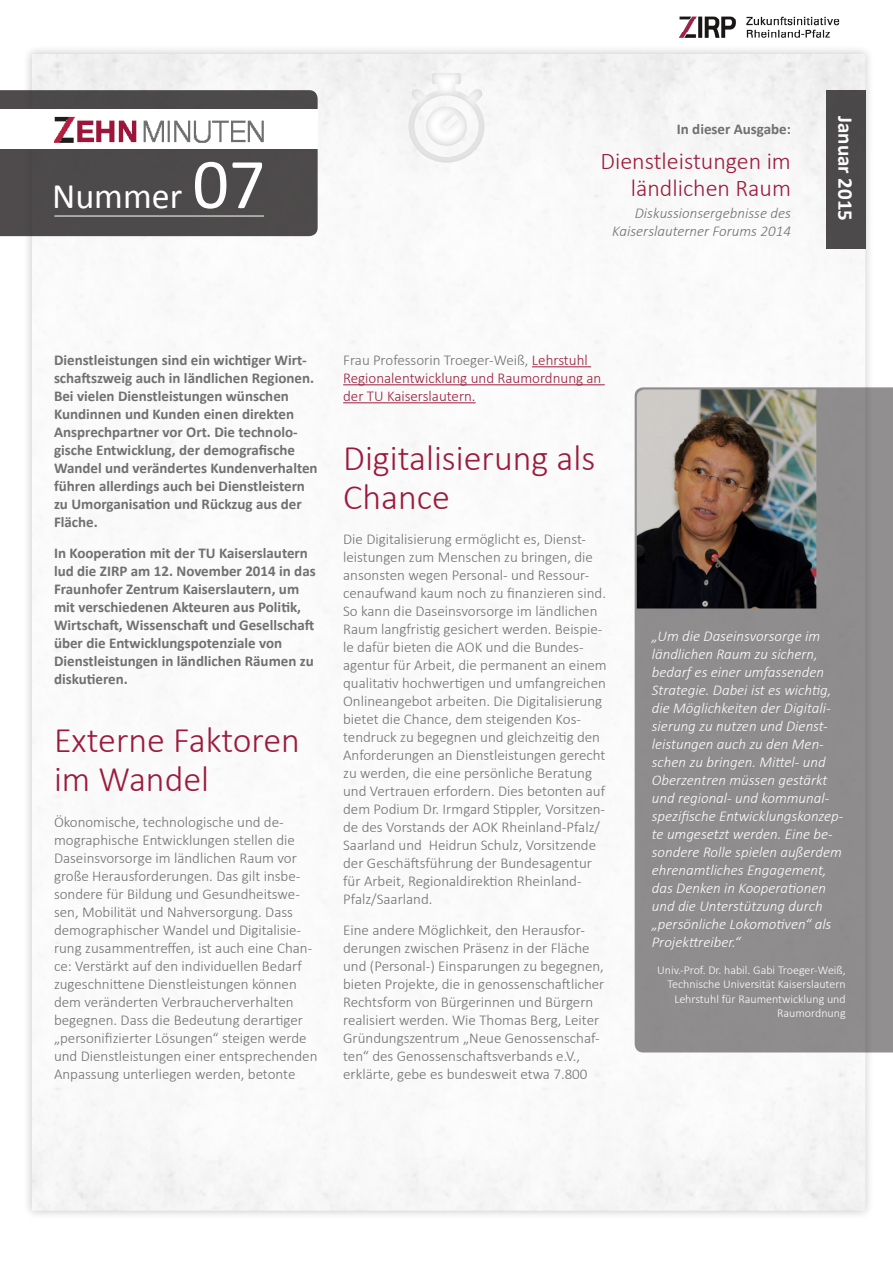
<style>
.page{position:relative;width:893px;height:1263px;background:#fff}
.page>*{position:absolute;margin:0;border:0;box-sizing:border-box;transform-origin:0 0}
.Überschrift_ersten_G{font:300 36px/39px "Calibri";color:#9c1b3c}
.t1{font:36px "Calibri";color:#fff}
.Thema{font:300 24px "Calibri";color:#9c1b3c}
.t2{font:700 21px "Calibri";color:#fff}
.t3{font:300 15px/18px "Calibri";color:#707070}
.Themen_Überschrift{font:700 15px/18px "Calibri";color:#707070}
.Zitat{font:italic 300 15px/18px "Calibri";color:#fff}
.t4{font:300 15px/18px "Calibri";color:#9c1b3c}
.Thema_Subtext{font:italic 300 15px/18px "Calibri";color:#707070;text-align:right}
.Zitat_Personenangabe{font:300 12px/14.4px "Calibri";color:#fff;text-align:right}
.s1{font-size:72px}
.s2{color:#707070}
</style>
<div class="page">
<div style="left:23px;top:45px;width:851px;height:1175px;background:#231f20;opacity:.25"></div>
<img style="left:32px;top:54px;width:833px;height:1157px">
<img style="left:679px;top:16px;width:160px;height:22px">
<div style="left:0;top:90px;width:318px;height:146px;background:#4d4a4b"></div>
<div style="left:826px;top:90px;width:39px;height:159px;background:#4d494a"></div>
<hr style="left:532px;top:366px;width:59px;height:1px;background:#9c1b3c">
<hr style="left:343px;top:384px;width:262px;height:1px;background:#9c1b3c">
<hr style="left:343px;top:402px;width:133px;height:1px;background:#9c1b3c">
<div style="left:0;top:109px;width:318px;height:40px;background:#fff"></div>
<img style="left:54px;top:116px;width:210px;height:27px">
<hr style="left:54px;top:216px;width:210px;height:1px;background:#fff">
<div style="left:635px;top:387px;width:258px;height:665px;background:#8e8c8d"></div>
<img style="left:637px;top:389px;width:179px;height:219px">
<p class="t1" style="left:52px;top:173px;width:215px">Nummer <span class="s1">07</span></p>
<p class="Themen_Überschrift" style="left:677px;top:120px;width:116px">In dieser Ausgabe:</p>
<p class="Thema" style="left:600px;top:146px;width:192px">Dienstleistungen im</p>
<p class="Thema" style="left:631px;top:173px;width:162px">ländlichen Raum</p>
<p class="Thema_Subtext" style="left:612px;top:204px;width:180px">Diskussionsergebnisse des<br>Kaiserslauterner Forums 2014</p>
<p class="t2" style="left:859px;top:116px;width:107px;rotate:90deg">Januar 2015</p>
<p class="Themen_Überschrift" style="left:54px;top:351px;width:265px">Dienstleistungen sind ein wichtiger Wirt&shy;schaftszweig auch in ländlichen Regionen.<br>Bei vielen Dienstleistungen wünschen Kundinnen und Kunden einen direkten Ansprechpartner vor Ort. Die technolo&shy;gische Entwicklung, der demografische Wandel und verändertes Kundenverhalten führen allerdings auch bei Dienstleistern zu Umorganisation und Rückzug aus der Fläche.</p>
<p class="Themen_Überschrift" style="left:54px;top:544px;width:263px">In Kooperation mit der TU Kaiserslautern lud die ZIRP am 12. November 2014 in das Fraunhofer Zentrum Kaiserslautern, um mit verschiedenen Akteuren aus Politik, Wirtschaft, Wissenschaft und Gesellschaft über die Entwicklungspotenziale von Dienstleistungen in ländlichen Räumen zu diskutieren.</p>
<p class="Überschrift_ersten_G" style="left:54px;top:721px;width:248px">Externe Faktoren im Wandel</p>
<p class="t3" style="left:54px;top:812px;width:265px">Ökonomische, technologische und de&shy;mographische Entwicklungen stellen die Daseinsvorsorge im ländlichen Raum vor große Herausforderungen. Das gilt insbe&shy;sondere für Bildung und Gesundheitswe&shy;sen, Mobilität und Nahversorgung. Dass demographischer Wandel und Digitalisie&shy;rung zusammentreffen, ist auch eine Chan&shy;ce: Verstärkt auf den individuellen Bedarf zugeschnittene Dienstleistungen können dem veränderten Verbraucherverhalten begegnen. Dass die Bedeutung derartiger „personifizierter Lösungen“ steigen werde und Dienstleistungen einer entsprechenden Anpassung unterliegen werden, betonte</p>
<p class="t4" style="left:343px;top:351px;width:260px"><span class="s2">Frau Professorin Troeger-Weiß,</span> Lehrstuhl<br>Regionalentwicklung und Raumordnung an der TU Kaiserslautern.</p>
<p class="Überschrift_ersten_G" style="left:343px;top:438px;width:254px">Digitalisierung als<br>Chance</p>
<p class="t3" style="left:343px;top:530px;width:265px">Die Digitalisierung ermöglicht es, Dienst&shy;leistungen zum Menschen zu bringen, die ansonsten wegen Personal- und Ressour&shy;cenaufwand kaum noch zu finanzieren sind.<br>So kann die Daseinsvorsorge im ländlichen Raum langfristig gesichert werden. Beispie&shy;le dafür bieten die AOK und die Bundes&shy;agentur für Arbeit, die permanent an einem qualitativ hochwertigen und umfangreichen Onlineangebot arbeiten. Die Digitalisierung bietet die Chance, dem steigenden Kos&shy;tendruck zu begegnen und gleichzeitig den Anforderungen an Dienstleistungen gerecht zu werden, die eine persönliche Beratung und Vertrauen erfordern. Dies betonten auf dem Podium Dr. Irmgard Stippler, Vorsitzen&shy;de des Vorstands der AOK Rheinland-Pfalz/ Saarland und Heidrun Schulz, Vorsitzende der Geschäftsführung der Bundesagentur für Arbeit, Regionaldirektion Rheinland-Pfalz/Saarland.</p>
<p class="t3" style="left:343px;top:920px;width:263px">Eine andere Möglichkeit, den Herausfor&shy;derungen zwischen Präsenz in der Fläche und (Personal-) Einsparungen zu begegnen, bieten Projekte, die in genossenschaftlicher Rechtsform von Bürgerinnen und Bürgern realisiert werden. Wie Thomas Berg, Leiter Gründungszentrum „Neue Genossenschaf&shy;ten“ des Genossenschaftsverbands e.V., erklärte, gebe es bundesweit etwa 7.800</p>
<p class="Zitat" style="left:652px;top:627px;width:193px">„Um die Daseinsvorsorge im ländlichen Raum zu sichern, bedarf es einer umfassenden<br>Strategie. Dabei ist es wichtig, die Möglichkeiten der Digitali&shy;sierung zu nutzen und Dienst&shy;leistungen auch zu den Men&shy;schen zu bringen. Mittel- und<br>Oberzentren müssen gestärkt und regional- und kommunal&shy;spezifische Entwicklungskonzep&shy;te umgesetzt werden. Eine be&shy;sondere Rolle spielen außerdem ehrenamtliches Engagement, das Denken in Kooperationen und die Unterstützung durch „persönliche Lokomotiven“ als<br>Projekttreiber.“</p>
<p class="Zitat_Personenangabe" style="left:657px;top:963px;width:190px">Univ.-Prof. Dr. habil. Gabi Troeger-Weiß, Technische Universität Kaiserslautern Lehrstuhl für Raumentwicklung und Raumordnung</p>
</div>
